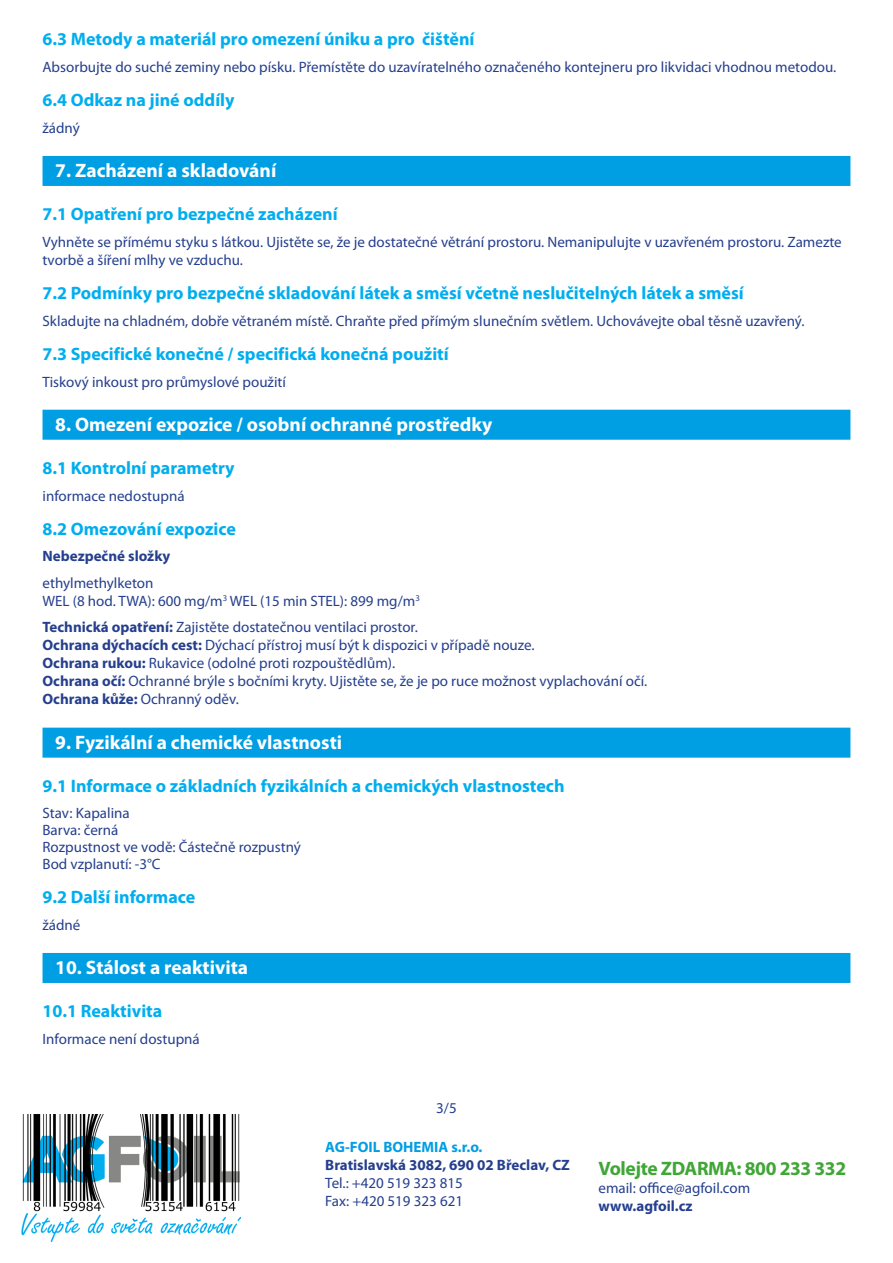
<style>
.page{position:relative;width:893px;height:1263px;background:#fff}
.page>*{position:absolute;margin:0;border:0;box-sizing:border-box;transform-origin:0 0}
.Nadpis3{font:700 19.5px "Myriad Pro";color:#fff}
.t1{font:700 19.5px "Myriad Pro";letter-spacing:-.02em;color:#40a636}
.Nadpis4{font:700 18px "Myriad Pro";color:#00aeef}
.t2{font:15px/18px "Myriad Pro";color:#253f8e}
.t3{font:700 15px "Myriad Pro";color:#253f8e}
.t4{font:700 15px "Myriad Pro";color:#009ee3}
.s1{font-weight:700}
</style>
<div class="page">
<img style="left:21px;top:1114px;width:220px;height:128px">
<div style="left:43px;top:156px;width:807px;height:30px;background:#009ee3"></div>
<div style="left:43px;top:410px;width:807px;height:30px;background:#009ee3"></div>
<div style="left:43px;top:728px;width:807px;height:30px;background:#009ee3"></div>
<div style="left:43px;top:953px;width:807px;height:30px;background:#009ee3"></div>
<p class="Nadpis4" style="left:43px;top:28px;width:433px">6.3 Metody a materiál pro omezení úniku a pro čištění</p>
<p class="t2" style="left:43px;top:58px;width:795px">Absorbujte do suché zeminy nebo písku. Přemístěte do uzavíratelného označeného kontejneru pro likvidaci vhodnou metodou.</p>
<p class="Nadpis4" style="left:43px;top:88px;width:194px">6.4 Odkaz na jiné oddíly</p>
<p class="t2" style="left:43px;top:118px;width:39px">žádný</p>
<p class="Nadpis3" style="left:55px;top:158px;width:223px">7. Zacházení a skladování</p>
<p class="Nadpis4" style="left:43px;top:202px;width:297px">7.1 Opatření pro bezpečné zacházení</p>
<p class="t2" style="left:43px;top:233px;width:801px">Vyhněte se přímému styku s látkou. Ujistěte se, že je dostatečné větrání prostoru. Nemanipulujte v uzavřeném prostoru. Zamezte tvorbě a šíření mlhy ve vzduchu.</p>
<p class="Nadpis4" style="left:43px;top:281px;width:703px">7.2 Podmínky pro bezpečné skladování látek a směsí včetně neslučitelných látek a směsí</p>
<p class="t2" style="left:43px;top:311px;width:763px">Skladujte na chladném, dobře větraném místě. Chraňte před přímým slunečním světlem. Uchovávejte obal těsně uzavřený.</p>
<p class="Nadpis4" style="left:43px;top:342px;width:408px">7.3 Specifické konečné / specifická konečná použití</p>
<p class="t2" style="left:43px;top:372px;width:245px">Tiskový inkoust pro průmyslové použití</p>
<p class="Nadpis3" style="left:55px;top:412px;width:438px">8. Omezení expozice / osobní ochranné prostředky</p>
<p class="Nadpis4" style="left:43px;top:456px;width:194px">8.1 Kontrolní parametry</p>
<p class="t2" style="left:43px;top:486px;width:144px">informace nedostupná</p>
<p class="Nadpis4" style="left:43px;top:517px;width:195px">8.2 Omezování expozice</p>
<p class="t3" style="left:43px;top:547px;width:129px">Nebezpečné složky</p>
<p class="t2" style="left:43px;top:574px;width:379px">ethylmethylketon<br>WEL (8 hod. TWA): 600 mg/m<sup>3</sup> WEL (15 min STEL): 899 mg/m<sup>3</sup></p>
<p class="t2" style="left:43px;top:618px;width:606px"><span class="s1">Technická opatření:</span> Zajistěte dostatečnou ventilaci prostor.<br><span class="s1">Ochrana dýchacích cest:</span> Dýchací přístroj musí být k dispozici v případě nouze.<br><span class="s1">Ochrana rukou:</span> Rukavice (odolné proti rozpouštědlům).<br><span class="s1">Ochrana očí:</span> Ochranné brýle s bočními kryty. Ujistěte se, že je po ruce možnost vyplachování očí.<br><span class="s1">Ochrana kůže:</span> Ochranný oděv.</p>
<p class="Nadpis3" style="left:55px;top:730px;width:288px">9. Fyzikální a chemické vlastnosti</p>
<p class="Nadpis4" style="left:43px;top:774px;width:524px">9.1 Informace o základních fyzikálních a chemických vlastnostech</p>
<p class="t2" style="left:43px;top:804px;width:260px;line-height:17.1px">Stav: Kapalina<br>Barva: černá<br>Rozpustnost ve vodě: Částečně rozpustný<br>Bod vzplanutí: -3°C</p>
<p class="Nadpis4" style="left:43px;top:885px;width:154px">9.2 Další informace</p>
<p class="t2" style="left:43px;top:915px;width:39px">žádné</p>
<p class="Nadpis3" style="left:55px;top:955px;width:194px">10. Stálost a reaktivita</p>
<p class="Nadpis4" style="left:43px;top:999px;width:121px">10.1 Reaktivita</p>
<p class="t2" style="left:43px;top:1029px;width:159px">Informace není dostupná</p>
<p class="t2" style="left:436px;top:1098px;width:22px">3/5</p>
<p class="t4" style="left:325px;top:1137px;width:159px">AG-FOIL BOHEMIA s.r.o.</p>
<p class="t3" style="left:325px;top:1155px;width:246px">Bratislavská 3082, 690 02 Břeclav, CZ</p>
<p class="t2" style="left:325px;top:1174px;width:139px">Tel.: +420 519 323 815<br>Fax: +420 519 323 621</p>
<h1 class="t1" style="left:598px;top:1156px;width:249px">Volejte ZDARMA: 800 233 332</h1>
<p class="t2" style="left:598px;top:1179px;width:153px">email: office@agfoil.com</p>
<p class="t3" style="left:598px;top:1196px;width:96px">www.agfoil.cz</p>
</div>
